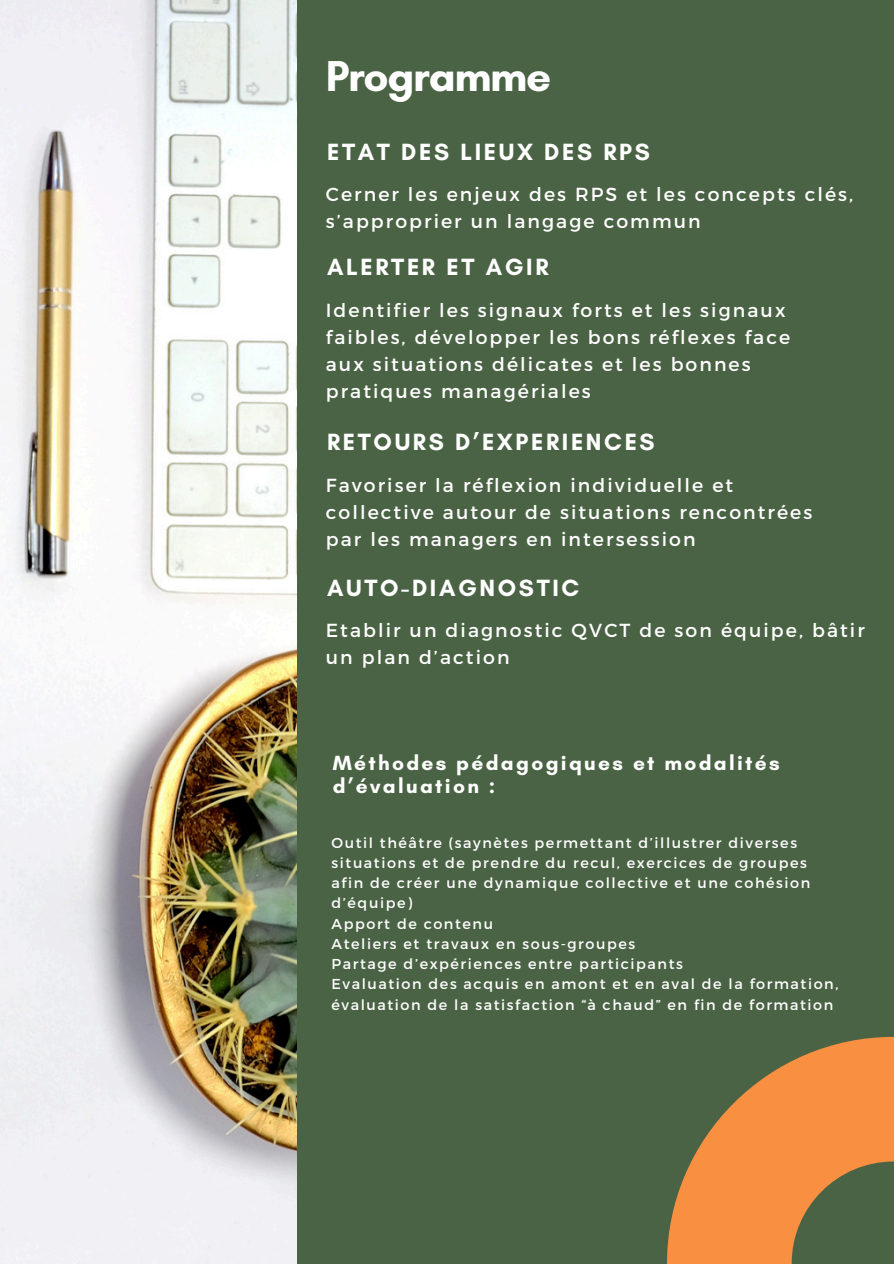
<style>
.page{position:relative;width:894px;height:1264px;background:#fff}
.page>*{position:absolute;margin:0;border:0;box-sizing:border-box;transform-origin:0 0}
.t1{font:700 43.95px "Glacial Indifference";letter-spacing:-.03em;color:#fff}
.t2{font:700 24px "Glacial Indifference";letter-spacing:.11em;color:#fff}
.t3{font:700 21px/23.7px "Glacial Indifference";letter-spacing:.11em;color:#fff}
.t4{font:18.9px/27px "Montserrat";letter-spacing:.11em;color:#fff}
.t5{font:14.4px/20.2px "Montserrat";letter-spacing:.11em;color:#fff}
</style>
<div class="page">
<div style="left:0;top:0;width:893px;height:1263px;background:#4b6345"></div>
<img style="left:0;top:0;width:296px;height:1263px">
<svg style="left:667px;top:1036px;width:226px;height:227px;fill:#f88f41"></svg>
<p class="t1" style="left:326px;top:49px;width:227px">Programme</p>
<h1 class="t2" style="left:327px;top:137px;width:324px">ETAT DES LIEUX DES RPS</h1>
<h2 class="t4" style="left:326px;top:180px;width:528px">Cerner les enjeux des RPS et les concepts clés, s’approprier un langage commun</h2>
<h4 class="t2" style="left:327px;top:252px;width:223px">ALERTER ET AGIR</h4>
<h2 class="t4" style="left:326px;top:295px;width:466px">Identifier les signaux forts et les signaux faibles, développer les bons réflexes face aux situations délicates et les bonnes pratiques managériales</h2>
<h4 class="t2" style="left:327px;top:427px;width:329px">RETOURS D’EXPERIENCES</h4>
<h2 class="t4" style="left:326px;top:470px;width:488px">Favoriser la réflexion individuelle et collective autour de situations rencontrées par les managers en intersession</h2>
<h4 class="t2" style="left:327px;top:573px;width:253px">AUTO-DIAGNOSTIC</h4>
<h2 class="t4" style="left:326px;top:616px;width:540px">Etablir un diagnostic QVCT de son équipe, bâtir un plan d’action</h2>
<h4 class="t3" style="left:333px;top:750px;width:448px">Méthodes pédagogiques et modalités d’évaluation :</h4>
<h3 class="t5" style="left:331px;top:831px;width:480px">Outil théâtre (saynètes permettant d’illustrer diverses situations et de prendre du recul, exercices de groupes afin de créer une dynamique collective et une cohésion d’équipe)</h3>
<p class="t5" style="left:331px;top:912px;width:163px">Apport de contenu</p>
<p class="t5" style="left:331px;top:933px;width:305px">Ateliers et travaux en sous-groupes</p>
<p class="t5" style="left:331px;top:953px;width:353px">Partage d’expériences entre participants</p>
<p class="t5" style="left:331px;top:973px;width:508px">Evaluation des acquis en amont et en aval de la formation, évaluation de la satisfaction “à chaud” en fin de formation</p>
</div>
